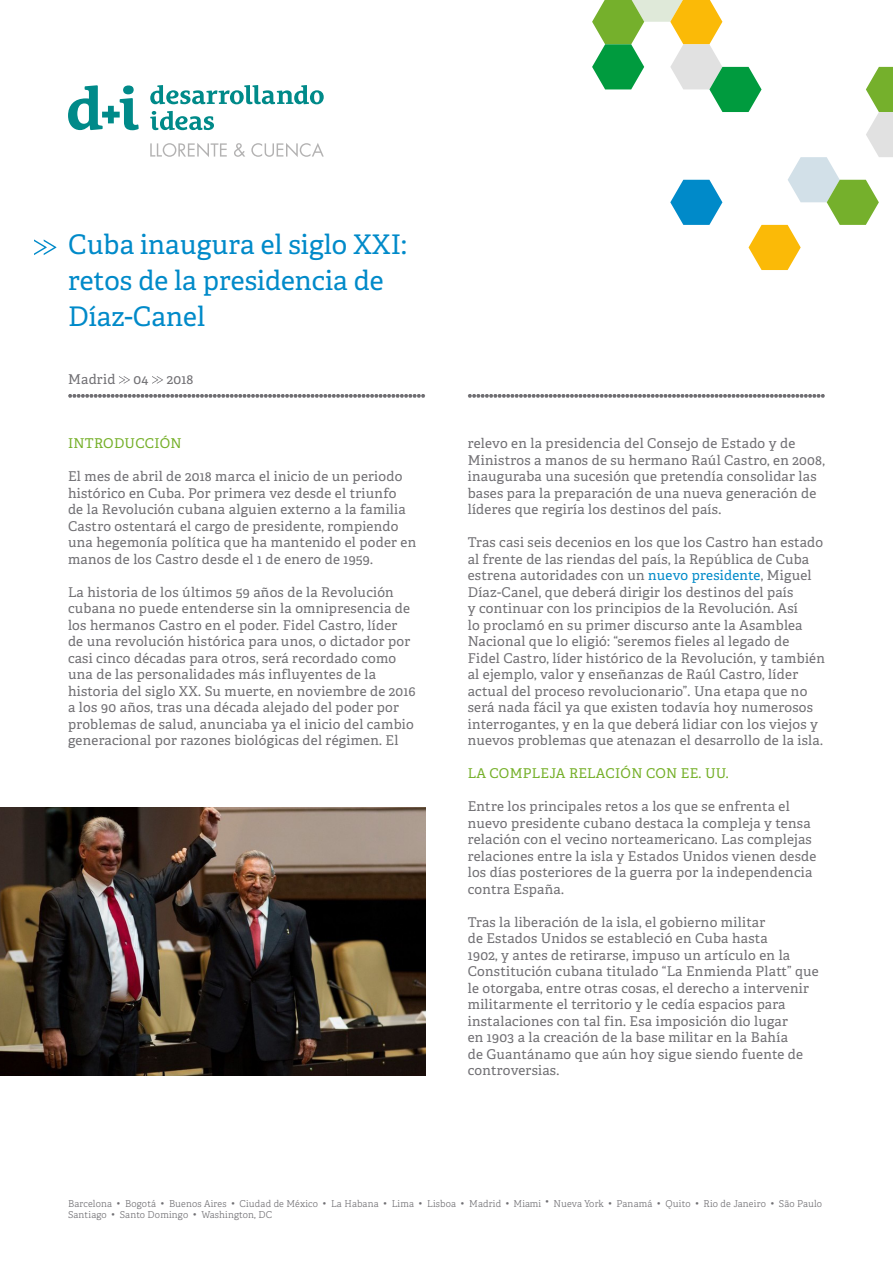
<style>
.page{position:relative;width:893px;height:1263px;background:#fff}
.page>*{position:absolute;margin:0;border:0;box-sizing:border-box;transform-origin:0 0}
.t1{font:27px/36px "Adelle";color:#008ac9}
.t2{font:13.5px/16.5px "Adelle";letter-spacing:.02em;color:#706f73}
.t3{font:13.5px "Adelle";letter-spacing:.02em;color:#74af27}
.t4{font:300 9.45px/11.4px "Adelle";letter-spacing:.02em;color:#706f73}
.s1{color:#008ac9}
</style>
<div class="page">
<img style="left:0;top:808px;width:425px;height:268px">
<svg style="left:34px;top:239px;width:22px;height:16px"></svg>
<svg style="left:119px;top:376px;width:11px;height:8px"></svg>
<svg style="left:152px;top:376px;width:11px;height:8px"></svg>
<svg style="left:68px;top:394px;width:357px;height:4px"></svg>
<svg style="left:468px;top:394px;width:357px;height:4px"></svg>
<svg style="left:592px;top:0;width:301px;height:270px"></svg>
<svg style="left:68px;top:85px;width:71px;height:45px"></svg>
<svg style="left:150px;top:85px;width:174px;height:19px"></svg>
<svg style="left:150px;top:111px;width:64px;height:19px"></svg>
<svg style="left:150px;top:143px;width:174px;height:14px"></svg>
<h1 class="t1" style="left:68px;top:226px;width:340px">Cuba inaugura el siglo XXI: retos de la presidencia de<br>Díaz-Canel</h1>
<p class="t2" style="left:68px;top:370px;width:49px">Madrid</p>
<p class="t2" style="left:134px;top:370px;width:16px">04</p>
<p class="t2" style="left:167px;top:370px;width:28px">2018</p>
<p class="t3" style="left:68px;top:433px;width:115px">INTRODUCCIÓN</p>
<p class="t2" style="left:68px;top:467px;width:350px">El mes de abril de 2018 marca el inicio de un periodo histórico en Cuba. Por primera vez desde el triunfo<br>de la Revolución cubana alguien externo a la familia Castro ostentará el cargo de presidente, rompiendo una hegemonía política que ha mantenido el poder en manos de los Castro desde el 1 de enero de 1959.</p>
<p class="t2" style="left:68px;top:583px;width:349px">La historia de los últimos 59 años de la Revolución cubana no puede entenderse sin la omnipresencia de los hermanos Castro en el poder. Fidel Castro, líder de una revolución histórica para unos, o dictador por casi cinco décadas para otros, será recordado como una de las personalidades más influyentes de la historia del siglo XX. Su muerte, en noviembre de 2016 a los 90 años, tras una década alejado del poder por problemas de salud, anunciaba ya el inicio del cambio generacional por razones biológicas del régimen. El</p>
<p class="t2" style="left:468px;top:434px;width:359px">relevo en la presidencia del Consejo de Estado y de Ministros a manos de su hermano Raúl Castro, en 2008, inauguraba una sucesión que pretendía consolidar las bases para la preparación de una nueva generación de líderes que regiría los destinos del país.</p>
<p class="t2" style="left:468px;top:533px;width:359px">Tras casi seis decenios en los que los Castro han estado al frente de las riendas del país, la República de Cuba estrena autoridades con un <span class="s1">nuevo presidente</span>, Miguel Díaz-Canel, que deberá dirigir los destinos del país<br>y continuar con los principios de la Revolución. Así<br>lo proclamó en su primer discurso ante la Asamblea Nacional que lo eligió: “seremos fieles al legado de Fidel Castro, líder histórico de la Revolución, y también al ejemplo, valor y enseñanzas de Raúl Castro, líder actual del proceso revolucionario”. Una etapa que no será nada fácil ya que existen todavía hoy numerosos interrogantes, y en la que deberá lidiar con los viejos y nuevos problemas que atenazan el desarrollo de la isla.</p>
<p class="t3" style="left:468px;top:763px;width:262px">LA COMPLEJA RELACIÓN CON EE. UU.</p>
<p class="t2" style="left:468px;top:797px;width:350px">Entre los principales retos a los que se enfrenta el nuevo presidente cubano destaca la compleja y tensa relación con el vecino norteamericano. Las complejas relaciones entre la isla y Estados Unidos vienen desde los días posteriores de la guerra por la independencia contra España.</p>
<p class="t2" style="left:468px;top:913px;width:353px">Tras la liberación de la isla, el gobierno militar<br>de Estados Unidos se estableció en Cuba hasta<br>1902, y antes de retirarse, impuso un artículo en la Constitución cubana titulado “La Enmienda Platt” que le otorgaba, entre otras cosas, el derecho a intervenir militarmente el territorio y le cedía espacios para instalaciones con tal fin. Esa imposición dio lugar<br>en 1903 a la creación de la base militar en la Bahía<br>de Guantánamo que aún hoy sigue siendo fuente de controversias.</p>
<p class="t4" style="left:68px;top:1197px;width:755px">Barcelona • Bogotá • Buenos Aires • Ciudad de México • La Habana • Lima • Lisboa • Madrid • Miami • Nueva York • Panamá • Quito • Rio de Janeiro • São Paulo<br>Santiago • Santo Domingo • Washington, DC</p>
</div>
